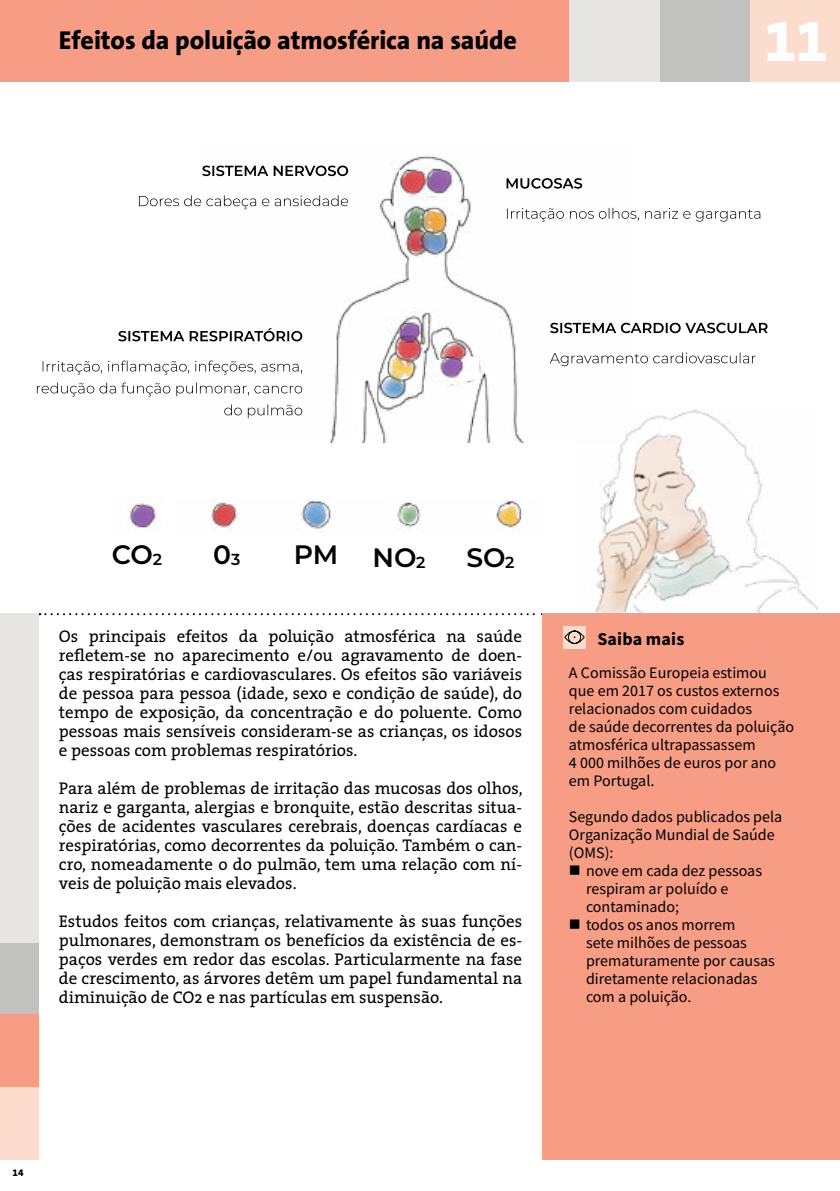
<style>
.page{position:relative;width:840px;height:1191px;background:#fff}
.page>*{position:absolute;margin:0;border:0;box-sizing:border-box;transform-origin:0 0}
.t1{font:800 60px "The Sans B8";color:#fff}
.t2{font:600 26.6px "Montserrat";letter-spacing:-.01em;color:#000101}
.t3{font:800 26px "The Sans B8";letter-spacing:-.005em;color:#000}
.t4{font:700 18px "Source Sans Pro";letter-spacing:.01em;color:#000}
.t5{font:17px/19px "The Serif";color:#000;text-align:justify}
.t6{font:16px/18px "Source Sans Pro";color:#000}
.t7{font:800 10px "The Sans B8";color:#000}
.s1{font-size:16px}
</style>
<div class="page">
<img style="left:595px;top:410px;width:221px;height:203px">
<img style="left:200px;top:155px;width:431px;height:288px">
<img style="left:211px;top:499px;width:311px;height:33px">
<svg style="left:139px;top:195px;width:209px;height:14px"></svg>
<svg style="left:202px;top:166px;width:146px;height:10px"></svg>
<svg style="left:506px;top:208px;width:253px;height:14px"></svg>
<svg style="left:506px;top:178px;width:76px;height:11px"></svg>
<svg style="left:549px;top:352px;width:206px;height:14px"></svg>
<svg style="left:550px;top:323px;width:217px;height:10px"></svg>
<svg style="left:224px;top:404px;width:78px;height:14px"></svg>
<svg style="left:37px;top:382px;width:265px;height:14px"></svg>
<svg style="left:43px;top:360px;width:259px;height:15px"></svg>
<svg style="left:118px;top:328px;width:184px;height:13px"></svg>
<img style="left:128px;top:503px;width:28px;height:27px">
<img style="left:385px;top:316px;width:41px;height:33px">
<img style="left:410px;top:166px;width:43px;height:35px">
<img style="left:392px;top:162px;width:43px;height:37px">
<svg style="left:432px;top:355px;width:48px;height:32px"></svg>
<img style="left:426px;top:349px;width:43px;height:36px">
<svg style="left:39px;top:613px;width:503px;height:2px"></svg>
<hr style="left:839px;top:0;width:1px;height:81px;background:#f79c85">
<div style="left:0;top:942px;width:39px;height:72px;background:#c1c1c0"></div>
<div style="left:0;top:1014px;width:39px;height:73px;background:#f79c85"></div>
<div style="left:0;top:1087px;width:39px;height:72px;background:#fbdccd"></div>
<div style="left:0;top:0;width:839px;height:81px;background:#f79c85"></div>
<div style="left:568px;top:0;width:91px;height:81px;background:#e7e5e4"></div>
<div style="left:659px;top:0;width:91px;height:81px;background:#c1c1c0"></div>
<div style="left:750px;top:0;width:89px;height:81px;background:#fbdccd"></div>
<div style="left:0;top:613px;width:38px;height:329px;background:#e7e5e4"></div>
<div style="left:542px;top:613px;width:297px;height:546px;background:#f79c85"></div>
<div style="left:563px;top:626px;width:22px;height:23px;background:#fbdccd"></div>
<svg style="left:564px;top:630px;width:20px;height:14px"></svg>
<h3 class="t3" style="left:59px;top:27px;width:459px">Efeitos da poluição atmosférica na saúde</h3>
<h1 class="t1" style="left:763px;top:9px;width:66px">11</h1>
<h2 class="t2" style="left:112px;top:536px;width:52px">CO<span class="s1">2</span></h2>
<h2 class="t2" style="left:213px;top:536px;width:29px">0<span class="s1">3</span></h2>
<h2 class="t2" style="left:294px;top:536px;width:46px">PM</h2>
<h2 class="t2" style="left:372px;top:539px;width:54px">NO<span class="s1">2</span></h2>
<h2 class="t2" style="left:466px;top:539px;width:49px">SO<span class="s1">2</span></h2>
<p class="t5" style="left:59px;top:626px;width:464px">Os principais efeitos da poluição atmosférica na saúde refletem‑se no aparecimento e/ou agravamento de doen‑ ças respiratórias e cardiovasculares. Os efeitos são variáveis de pessoa para pessoa (idade, sexo e condição de saúde), do tempo de exposição, da concentração e do poluente. Como pessoas mais sensíveis consideram‑se as crianças, os idosos e pessoas com problemas respiratórios.</p>
<p class="t5" style="left:59px;top:778px;width:465px">Para além de problemas de irritação das mucosas dos olhos, nariz e garganta, alergias e bronquite, estão descritas situa‑ ções de acidentes vasculares cerebrais, doenças cardíacas e respiratórias, como decorrentes da poluição. Também o can‑ cro, nomeadamente o do pulmão, tem uma relação com ní‑ veis de poluição mais elevados.</p>
<p class="t5" style="left:59px;top:911px;width:464px">Estudos feitos com crianças, relativamente às suas funções pulmonares, demonstram os benefícios da existência de es‑ paços verdes em redor das escolas. Particularmente na fase de crescimento, as árvores detêm um papel fundamental na diminuição de CO2 e nas partículas em suspensão.</p>
<p class="t4" style="left:597px;top:627px;width:88px">Saiba mais</p>
<p class="t6" style="left:568px;top:663px;width:226px">A Comissão Europeia estimou que em 2017 os custos externos relacionados com cuidados<br>de saúde decorrentes da poluição atmosférica ultrapassassem<br>4 000 milhões de euros por ano em Portugal.</p>
<p class="t6" style="left:568px;top:807px;width:215px">Segundo dados publicados pela<br>Organização Mundial de Saúde (OMS):</p>
<p class="t6" style="left:585px;top:861px;width:177px;text-indent:-17px">■ nove em cada dez pessoas respiram ar poluído e contaminado;</p>
<p class="t6" style="left:585px;top:915px;width:190px;text-indent:-17px">■ todos os anos morrem<br>sete milhões de pessoas prematuramente por causas diretamente relacionadas com a poluição.</p>
<p class="t7" style="left:12px;top:1167px;width:13px">14</p>
</div>
